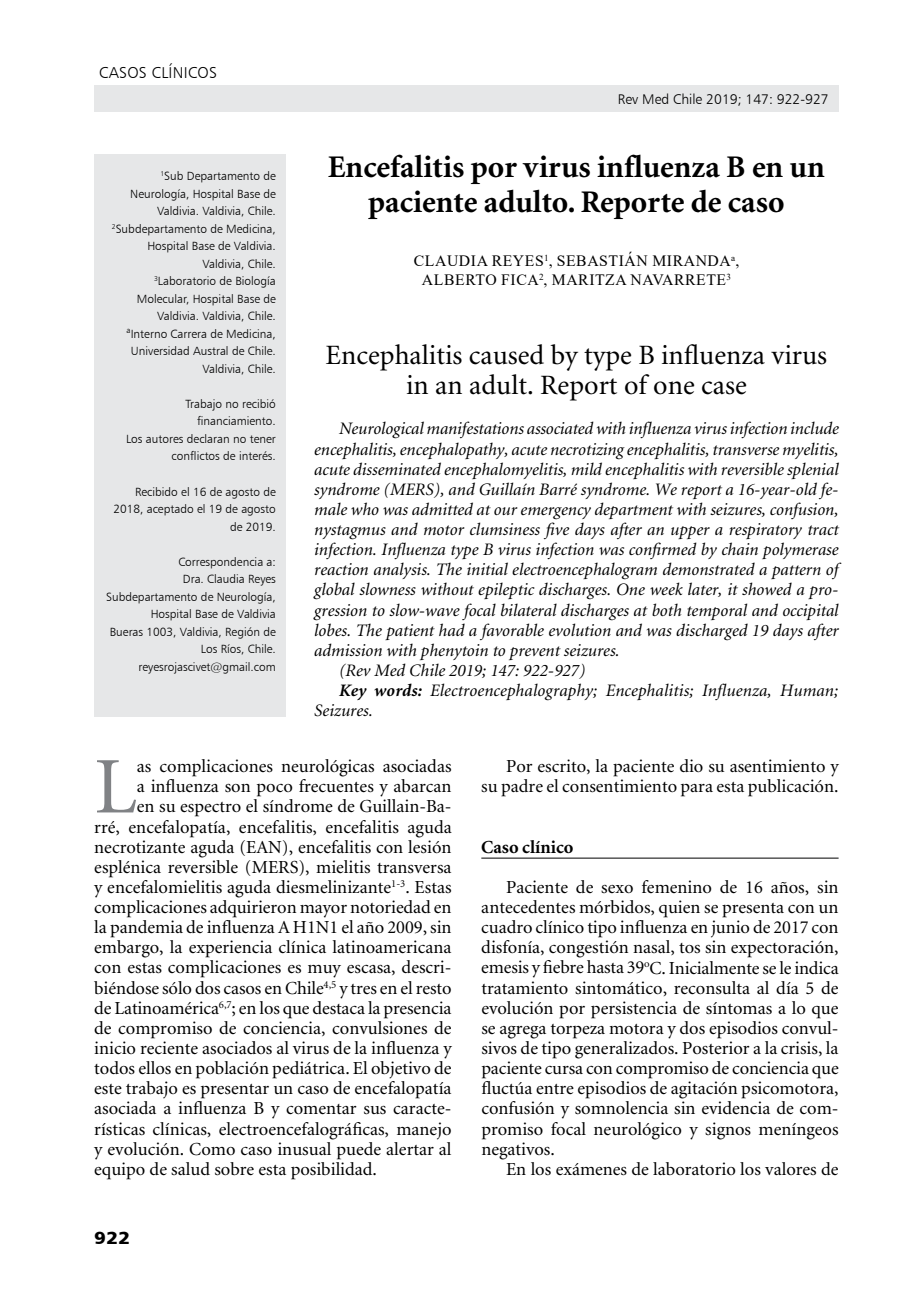
<style>
.page{position:relative;width:918px;height:1315px;background:#fff}
.page>*{position:absolute;margin:0;border:0;box-sizing:border-box;transform-origin:0 0}
.t1{font:80.33px "Minion";color:#808285}
.t2{font:700 31.5px/35px "Minion";color:#000;text-align:center}
.t3{font:28px/29.8px "Minion";color:#000;text-align:center}
.t4{font:18.38px/20.1px "Minion";color:#000;text-align:right}
.t5{font:700 18.38px "Minion";color:#000}
.t6{font:italic 17.5px "Minion";color:#000}
.t7{font:17.5px "Humanist 777 BT Black B";color:#000;scale:1.1 1}
.t8{font:15.75px/18.9px "Times New Roman";letter-spacing:.035em;color:#000;text-align:center}
.t9{font:15.75px "Humanist 777 BT Light B";letter-spacing:.02em;color:#000}
.t10{font:14px "Humanist 777 BT Light B";color:#000}
.t11{font:11.9px/17.5px "Humanist 777 BT Light B";color:#000;text-align:right}
.s1{font-weight:700}
</style>
<div class="page">
<div style="left:94px;top:85px;width:744px;height:26px;background:#e6e7e8"></div>
<div style="left:94px;top:154px;width:192px;height:562px;background:#e6e7e8"></div>
<hr style="left:481px;top:857px;width:357px;height:1px;background:#000">
<p class="t9" style="left:99px;top:63px;width:119px">CASOS CLÍNICOS</p>
<p class="t11" style="left:112px;top:167px;width:166px"><sup>1</sup>Sub Departamento de<br>Neurología, Hospital Base de<br>Valdivia. Valdivia, Chile.<br><sup>2</sup>Subdepartamento de Medicina,<br>Hospital Base de Valdivia.<br>Valdivia, Chile.<br><sup>3</sup>Laboratorio de Biología<br>Molecular, Hospital Base de<br>Valdivia. Valdivia, Chile.<br><sup>a</sup>Interno Carrera de Medicina,<br>Universidad Austral de Chile.<br>Valdivia, Chile.</p>
<p class="t11" style="left:126px;top:395px;width:151px">Trabajo no recibió financiamiento.<br>Los autores declaran no tener conflictos de interés.</p>
<p class="t11" style="left:113px;top:482px;width:164px">Recibido el 16 de agosto de<br>2018, aceptado el 19 de agosto de 2019.</p>
<p class="t11" style="left:106px;top:552px;width:171px">Correspondencia a:<br>Dra. Claudia Reyes<br>Subdepartamento de Neurología,<br>Hospital Base de Valdivia<br>Bueras 1003, Valdivia, Región de<br>Los Ríos, Chile. reyesrojascivet@gmail.com</p>
<p class="t10" style="left:618px;top:90px;width:212px">Rev Med Chile 2019; 147: 922-927</p>
<h2 class="t2" style="left:328px;top:151px;width:498px">Encefalitis por virus influenza B en un paciente adulto. Reporte de caso</h2>
<p class="t8" style="left:414px;top:251px;width:327px">CLAUDIA REYES<sup>1</sup>, SEBASTIÁN MIRANDA<sup>A</sup>,<br>ALBERTO FICA<sup>2</sup>, MARITZA NAVARRETE<sup>3</sup></p>
<h3 class="t3" style="left:326px;top:342px;width:503px">Encephalitis caused by type B influenza virus in an adult. Report of one case</h3>
<p class="t6" style="left:339px;top:420px;width:501px">Neurological manifestations associated with influenza virus infection include</p>
<p class="t6" style="left:314px;top:440px;width:526px">encephalitis, encephalopathy, acute necrotizing encephalitis, transverse myelitis,</p>
<p class="t6" style="left:314px;top:460px;width:526px">acute disseminated encephalomyelitis, mild encephalitis with reversible splenial</p>
<p class="t6" style="left:314px;top:480px;width:526px">syndrome (MERS), and Guillaín Barré syndrome. We report a 16-year-old fe-</p>
<p class="t6" style="left:314px;top:501px;width:526px">male who was admitted at our emergency department with seizures, confusion,</p>
<p class="t6" style="left:314px;top:521px;width:526px">nystagmus and motor clumsiness five days after an upper a respiratory tract</p>
<p class="t6" style="left:314px;top:541px;width:526px">infection. Influenza type B virus infection was confirmed by chain polymerase</p>
<p class="t6" style="left:314px;top:561px;width:526px">reaction analysis. The initial electroencephalogram demonstrated a pattern of</p>
<p class="t6" style="left:314px;top:581px;width:526px">global slowness without epileptic discharges. One week later, it showed a pro-</p>
<p class="t6" style="left:314px;top:601px;width:526px">gression to slow-wave focal bilateral discharges at both temporal and occipital</p>
<p class="t6" style="left:314px;top:621px;width:526px">lobes. The patient had a favorable evolution and was discharged 19 days after</p>
<p class="t6" style="left:314px;top:641px;width:307px">admission with phenytoin to prevent seizures.</p>
<p class="t6" style="left:339px;top:662px;width:248px">(Rev Med Chile 2019; 147: 922-927)</p>
<p class="t6" style="left:339px;top:682px;width:501px"><span class="s1">Key words:</span> Electroencephalography; Encephalitis; Influenza, Human;</p>
<p class="t6" style="left:314px;top:702px;width:60px">Seizures.</p>
<h1 class="t1" style="left:94px;top:747px;width:44px">L</h1>
<p class="t4" style="left:137px;top:757px;width:316px">as complicaciones neurológicas asociadas</p>
<p class="t4" style="left:137px;top:777px;width:316px">a influenza son poco frecuentes y abarcan</p>
<p class="t4" style="left:137px;top:797px;width:316px">en su espectro el síndrome de Guillain-Ba-</p>
<p class="t4" style="left:94px;top:817px;width:359px">rré, encefalopatía, encefalitis, encefalitis aguda</p>
<p class="t4" style="left:94px;top:837px;width:359px">necrotizante aguda (EAN), encefalitis con lesión</p>
<p class="t4" style="left:94px;top:857px;width:359px">esplénica reversible (MERS), mielitis transversa</p>
<p class="t4" style="left:94px;top:877px;width:359px">y encefalomielitis aguda diesmelinizante<sup>1-3</sup>. Estas</p>
<p class="t4" style="left:94px;top:898px;width:359px">complicaciones adquirieron mayor notoriedad en</p>
<p class="t4" style="left:94px;top:918px;width:359px">la pandemia de influenza A H1N1 el año 2009, sin</p>
<p class="t4" style="left:94px;top:938px;width:359px">embargo, la experiencia clínica latinoamericana</p>
<p class="t4" style="left:94px;top:958px;width:359px">con estas complicaciones es muy escasa, descri-</p>
<p class="t4" style="left:94px;top:978px;width:359px">biéndose sólo dos casos en Chile<sup>4,5</sup> y tres en el resto</p>
<p class="t4" style="left:94px;top:998px;width:359px">de Latinoamérica<sup>6,7</sup>; en los que destaca la presencia</p>
<p class="t4" style="left:94px;top:1018px;width:359px">de compromiso de conciencia, convulsiones de</p>
<p class="t4" style="left:94px;top:1038px;width:359px">inicio reciente asociados al virus de la influenza y</p>
<p class="t4" style="left:94px;top:1059px;width:359px">todos ellos en población pediátrica. El objetivo de</p>
<p class="t4" style="left:94px;top:1079px;width:359px">este trabajo es presentar un caso de encefalopatía</p>
<p class="t4" style="left:94px;top:1099px;width:359px">asociada a influenza B y comentar sus caracte-</p>
<p class="t4" style="left:94px;top:1119px;width:359px">rísticas clínicas, electroencefalográficas, manejo</p>
<p class="t4" style="left:94px;top:1139px;width:359px">y evolución. Como caso inusual puede alertar al</p>
<p class="t4" style="left:94px;top:1159px;width:284px">equipo de salud sobre esta posibilidad.</p>
<p class="t7" style="left:94px;top:1226px;width:34px">922</p>
<p class="t4" style="left:481px;top:757px;width:359px">Por escrito, la paciente dio su asentimiento y<br>su padre el consentimiento para esta publicación.</p>
<p class="t5" style="left:481px;top:837px;width:94px">Caso clínico</p>
<p class="t4" style="left:481px;top:877px;width:359px;text-align:justify;text-indent:25px">Paciente de sexo femenino de 16 años, sin antecedentes mórbidos, quien se presenta con un cuadro clínico tipo influenza en junio de 2017 con disfonía, congestión nasal, tos sin expectoración, emesis y fiebre hasta 39<sup>o</sup>C. Inicialmente se le indica tratamiento sintomático, reconsulta al día 5 de evolución por persistencia de síntomas a lo que se agrega torpeza motora y dos episodios convul&shy;sivos de tipo generalizados. Posterior a la crisis, la paciente cursa con compromiso de conciencia que fluctúa entre episodios de agitación psicomotora, confusión y somnolencia sin evidencia de com&shy;promiso focal neurológico y signos meníngeos negativos.</p>
<p class="t4" style="left:506px;top:1159px;width:334px">En los exámenes de laboratorio los valores de</p>
</div>
